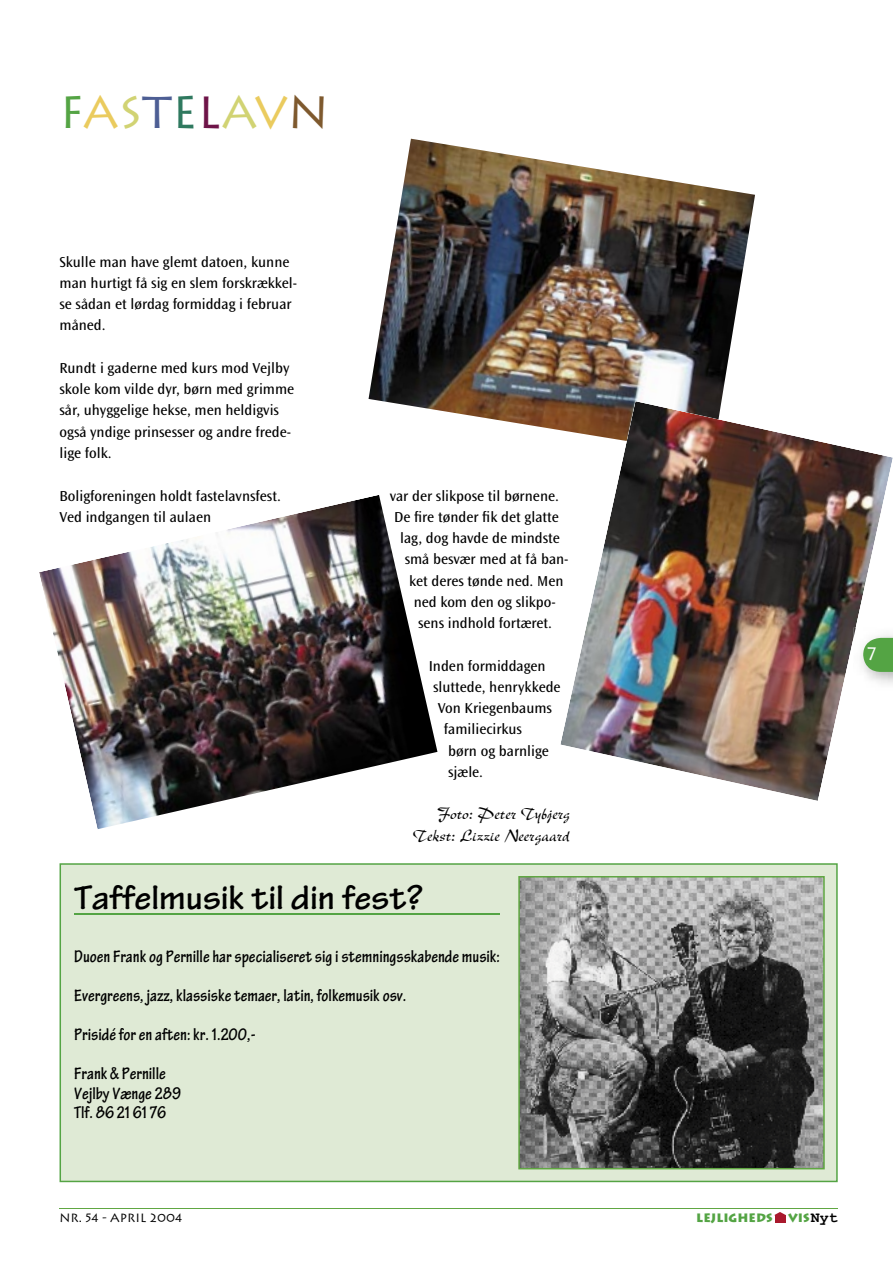
<style>
.page{position:relative;width:893px;height:1263px;background:#fff}
.page>*{position:absolute;margin:0;border:0;box-sizing:border-box;transform-origin:0 0}
.t1{font:45px "Lithos";color:#eacb5e}
.t2{font:36px "Tekton MM 503 488";color:#000}
.t3{font:18px/39px "Tekton MM 503 250";color:#000}
.t4{font:18px/21.3px "New Berolina";color:#000;text-align:right}
.t5{font:18px "Lithos";color:#fff}
.t6{font:15px/21.3px "Ocean Sans";color:#000}
.t7{font:900 12px "Lithos";color:#54a444}
.t8{font:12px "Lithos";color:#000}
.s1{color:#54a444}
.s2{color:#d1d373}
.s3{color:#4d5e94}
.s4{color:#2f795f}
.s5{color:#6e1448}
.s6{color:#7e592e}
.s7{font-family:"Courier New";font-weight:700;font-size:15px;color:#000}
</style>
<div class="page">
<img style="left:369px;top:139px;width:386px;height:291px">
<img style="left:560px;top:401px;width:333px;height:400px">
<img style="left:39px;top:495px;width:398px;height:334px">
<div style="left:60px;top:863px;width:778px;height:319px;background:#dfead5"></div>
<hr style="left:74px;top:913px;width:425px;height:1px;background:#54a444">
<svg style="left:518px;top:876px;width:307px;height:293px;background:#6b6d6b"></svg>
<img style="left:853px;top:628px;width:40px;height:63px">
<svg style="left:853px;top:628px;width:3px;height:11px"></svg>
<svg style="left:863px;top:638px;width:30px;height:34px"></svg>
<hr style="left:60px;top:1208px;width:778px;height:1px;background:#60a742">
<svg style="left:774px;top:1212px;width:12px;height:10px"></svg>
<h1 class="t1" style="left:60px;top:87px;width:271px"><span class="s1">F</span>A<span class="s2">S</span><span class="s3">T</span><span class="s4">E</span><span class="s5">L</span><span class="s2">A</span>V<span class="s6">N</span></h1>
<p class="t6" style="left:60px;top:251px;width:239px">Skulle man have glemt datoen, kunne man hurtigt få sig en slem forskrækkel&shy;se sådan et lørdag formiddag i februar måned.</p>
<p class="t6" style="left:60px;top:358px;width:236px">Rundt i gaderne med kurs mod Vejlby skole kom vilde dyr, børn med grimme sår, uhyggelige hekse, men heldigvis også yndige prinsesser og andre frede&shy;lige folk.</p>
<p class="t6" style="left:60px;top:485px;width:223px">Boligforeningen holdt fastelavnsfest.<br>Ved indgangen til aulaen</p>
<p class="t6" style="left:390px;top:485px;width:171px">var der slikpose til børnene.</p>
<p class="t6" style="left:394px;top:506px;width:166px">De fire tønder fik det glatte</p>
<p class="t6" style="left:400px;top:528px;width:161px">lag, dog havde de mindste</p>
<p class="t6" style="left:405px;top:549px;width:165px">små besvær med at få ban-</p>
<p class="t6" style="left:409px;top:570px;width:156px">ket deres tønde ned. Men</p>
<p class="t6" style="left:414px;top:591px;width:144px">ned kom den og slikpo-</p>
<p class="t6" style="left:418px;top:613px;width:135px">sens indhold fortæret.</p>
<p class="t6" style="left:429px;top:655px;width:119px">Inden formiddagen</p>
<p class="t6" style="left:433px;top:676px;width:129px">sluttede, henrykkede</p>
<p class="t6" style="left:438px;top:698px;width:116px">Von Kriegenbaums</p>
<p class="t6" style="left:444px;top:719px;width:80px">familiecirkus</p>
<p class="t6" style="left:448px;top:740px;width:102px">børn og barnlige</p>
<p class="t6" style="left:448px;top:761px;width:36px">sjæle.</p>
<p class="t4" style="left:413px;top:803px;width:158px">Foto: Peter Tybjerg<br>Tekst: Lizzie Neergaard</p>
<h2 class="t2" style="left:74px;top:877px;width:350px">Taffelmusik til din fest?</h2>
<p class="t3" style="left:74px;top:938px;width:427px">Duoen Frank og Pernille har specialiseret sig i stemningsskabende musik:<br>Evergreens, jazz, klassiske temaer, latin, folkemusik osv.<br>Prisidé for en aften: kr. 1.200,-<br>Frank &amp; Pernille</p>
<p class="t3" style="left:74px;top:1084px;width:108px;line-height:19.5px">Vejlby Vænge 289<br>Tlf. 86 21 61 76</p>
<p class="t5" style="left:867px;top:644px;width:10px">7</p>
<p class="t8" style="left:60px;top:1211px;width:124px">NR. 54 - APRIL 2004</p>
<p class="t7" style="left:696px;top:1211px;width:78px">LEJLIGHEDS</p>
<p class="t7" style="left:788px;top:1211px;width:51px">VIS<span class="s7">Nyt</span></p>
</div>
